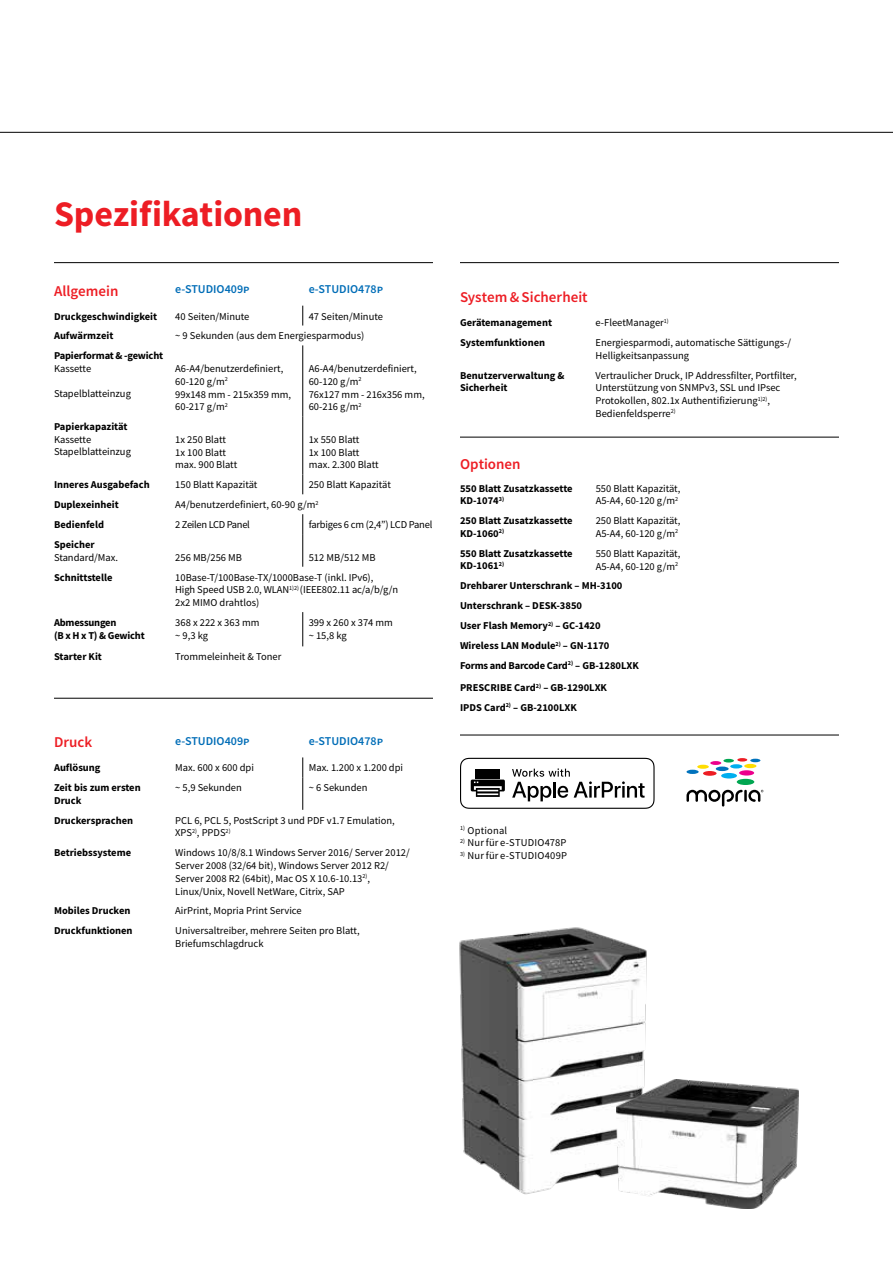
<style>
.page{position:relative;width:893px;height:1263px;background:#fff}
.page>*{position:absolute;margin:0;border:0;box-sizing:border-box;transform-origin:0 0}
.t1{font:700 36px "Toshiba Sans";letter-spacing:-.005em;color:#ed1d24}
.t2{font:500 15px "Toshiba Sans";color:#ed1d24}
.t3{font:500 12px "Toshiba Sans";color:#006db7}
.t4{font:10.5px/12.8px "Toshiba Sans";color:#000}
.t5{font:700 10.5px/12.6px "Toshiba Sans";color:#000}
.t6{font:700 10.5px/12.6px "Toshiba Sans";letter-spacing:-.02em;color:#000}
.t7{font:10.5px "Toshiba Sans";letter-spacing:-.02em;color:#000}
.t8{font:10.5px "Toshiba Sans";letter-spacing:.02em;color:#000}
.t9{font:10.5px "Toshiba Sans";letter-spacing:-.03em;color:#000}
</style>
<div class="page">
<hr style="left:0;top:132px;width:893px;height:1px;background:#000">
<svg style="left:302px;top:306px;width:1px;height:19px"></svg>
<hr style="left:302px;top:345px;width:1px;height:71px;background:#000">
<hr style="left:302px;top:416px;width:1px;height:58px;background:#000">
<svg style="left:302px;top:474px;width:1px;height:20px"></svg>
<svg style="left:302px;top:514px;width:1px;height:20px"></svg>
<hr style="left:302px;top:534px;width:1px;height:33px;background:#000">
<hr style="left:302px;top:612px;width:1px;height:34px;background:#000">
<hr style="left:54px;top:262px;width:379px;height:1px;background:#000">
<hr style="left:460px;top:262px;width:379px;height:1px;background:#000">
<hr style="left:54px;top:698px;width:379px;height:1px;background:#000">
<svg style="left:460px;top:758px;width:195px;height:51px"></svg>
<svg style="left:686px;top:790px;width:77px;height:16px"></svg>
<div style="left:737px;top:779px;width:17px;height:6px;background:#00a651;border-radius:50%"></div>
<div style="left:739px;top:770px;width:15px;height:5px;background:#ec008c;border-radius:50%"></div>
<div style="left:721px;top:773px;width:16px;height:5px;background:#00aeef;border-radius:50%"></div>
<div style="left:703px;top:771px;width:14px;height:5px;background:#ed1d24;border-radius:50%"></div>
<div style="left:716px;top:766px;width:13px;height:5px;background:#0072bc;border-radius:50%"></div>
<svg style="left:710px;top:761px;width:11px;height:4px"></svg>
<svg style="left:697px;top:765px;width:12px;height:4px"></svg>
<svg style="left:686px;top:770px;width:13px;height:4px"></svg>
<svg style="left:730px;top:764px;width:12px;height:4px"></svg>
<svg style="left:744px;top:764px;width:12px;height:4px"></svg>
<svg style="left:723px;top:758px;width:37px;height:4px"></svg>
<hr style="left:302px;top:777px;width:1px;height:33px;background:#000">
<svg style="left:302px;top:757px;width:1px;height:20px"></svg>
<hr style="left:460px;top:437px;width:379px;height:1px;background:#000">
<hr style="left:460px;top:735px;width:379px;height:1px;background:#000">
<img style="left:459px;top:927px;width:188px;height:268px">
<img style="left:617px;top:1079px;width:181px;height:130px">
<h1 class="t1" style="left:54px;top:190px;width:250px">Spezifikationen</h1>
<h2 class="t2" style="left:54px;top:281px;width:66px">Allgemein</h2>
<p class="t3" style="left:175px;top:281px;width:76px">e-STUDIO409p</p>
<p class="t3" style="left:309px;top:281px;width:76px">e-STUDIO478p</p>
<p class="t5" style="left:54px;top:310px;width:105px">Druckgeschwindigkeit</p>
<p class="t4" style="left:175px;top:310px;width:76px">40 Seiten/Minute</p>
<p class="t4" style="left:309px;top:310px;width:76px">47 Seiten/Minute</p>
<p class="t5" style="left:54px;top:329px;width:61px">Aufwärmzeit</p>
<p class="t4" style="left:175px;top:329px;width:190px">~ 9 Sekunden (aus dem Energiesparmodus)</p>
<p class="t5" style="left:54px;top:349px;width:111px">Papierformat &amp; -gewicht</p>
<p class="t4" style="left:54px;top:362px;width:39px">Kassette</p>
<p class="t4" style="left:54px;top:387px;width:78px">Stapelblatteinzug</p>
<p class="t4" style="left:175px;top:362px;width:117px">A6-A4/benutzerdefiniert,<br>60-120 g/m<sup>2<br></sup>99x148 mm - 215x359 mm,<br>60-217 g/m<sup>2</sup></p>
<p class="t4" style="left:309px;top:362px;width:117px">A6-A4/benutzerdefiniert,<br>60-120 g/m<sup>2<br></sup>76x127 mm - 216x356 mm,<br>60-216 g/m<sup>2</sup></p>
<p class="t5" style="left:54px;top:420px;width:75px">Papierkapazität</p>
<p class="t4" style="left:54px;top:433px;width:78px">Kassette<br>Stapelblatteinzug</p>
<p class="t4" style="left:175px;top:433px;width:63px">1x 250 Blatt<br>1x 100 Blatt max. 900 Blatt</p>
<p class="t4" style="left:309px;top:433px;width:71px">1x 550 Blatt<br>1x 100 Blatt max. 2.300 Blatt</p>
<p class="t5" style="left:54px;top:478px;width:97px">Inneres Ausgabefach</p>
<p class="t4" style="left:175px;top:478px;width:84px">150 Blatt Kapazität</p>
<p class="t4" style="left:309px;top:478px;width:84px">250 Blatt Kapazität</p>
<p class="t5" style="left:54px;top:498px;width:66px">Duplexeinheit</p>
<p class="t4" style="left:175px;top:498px;width:145px">A4/benutzerdefiniert, 60-90 g/m<sup>2</sup></p>
<p class="t5" style="left:54px;top:518px;width:52px">Bedienfeld</p>
<p class="t9" style="left:175px;top:518px;width:76px">2 Zeilen LCD Panel</p>
<p class="t7" style="left:309px;top:518px;width:125px">farbiges 6 cm (2,4”) LCD Panel</p>
<p class="t5" style="left:54px;top:538px;width:42px">Speicher</p>
<p class="t4" style="left:54px;top:551px;width:66px">Standard/Max.</p>
<p class="t4" style="left:175px;top:551px;width:68px">256 MB/256 MB</p>
<p class="t4" style="left:309px;top:551px;width:68px">512 MB/512 MB</p>
<p class="t5" style="left:54px;top:571px;width:60px">Schnittstelle</p>
<p class="t4" style="left:175px;top:571px;width:224px">10Base-T/100Base-TX/1000Base-T (inkl. IPv6),<br>High Speed USB 2.0, WLAN<sup>1)2)</sup> (IEEE802.11 ac/a/b/g/n<br>2x2 MIMO drahtlos)</p>
<p class="t6" style="left:54px;top:616px;width:92px">Abmessungen<br>(B x H x T) &amp; Gewicht</p>
<p class="t4" style="left:175px;top:616px;width:86px">368 x 222 x 363 mm ~ 9,3 kg</p>
<p class="t4" style="left:309px;top:616px;width:86px">399 x 260 x 374 mm ~ 15,8 kg</p>
<p class="t5" style="left:54px;top:650px;width:49px">Starter Kit</p>
<p class="t4" style="left:175px;top:650px;width:108px">Trommeleinheit &amp; Toner</p>
<h2 class="t2" style="left:54px;top:732px;width:40px">Druck</h2>
<p class="t3" style="left:175px;top:733px;width:76px">e-STUDIO409p</p>
<p class="t3" style="left:309px;top:733px;width:76px">e-STUDIO478p</p>
<p class="t5" style="left:54px;top:761px;width:48px">Auflösung</p>
<p class="t4" style="left:175px;top:761px;width:80px">Max. 600 x 600 dpi</p>
<p class="t4" style="left:309px;top:761px;width:96px">Max. 1.200 x 1.200 dpi</p>
<p class="t5" style="left:54px;top:781px;width:88px">Zeit bis zum ersten<br>Druck</p>
<p class="t4" style="left:175px;top:781px;width:68px">~ 5,9 Sekunden</p>
<p class="t4" style="left:309px;top:781px;width:60px">~ 6 Sekunden</p>
<p class="t5" style="left:54px;top:814px;width:81px">Druckersprachen</p>
<p class="t4" style="left:175px;top:814px;width:221px">PCL 6, PCL 5, PostScript 3 und PDF v1.7 Emulation,<br>XPS<sup>2)</sup>, PPDS<sup>2)</sup></p>
<p class="t5" style="left:54px;top:846px;width:79px">Betriebssysteme</p>
<p class="t4" style="left:175px;top:846px;width:236px">Windows 10/8/8.1 Windows Server 2016/ Server 2012/ Server 2008 (32/64 bit), Windows Server 2012 R2/ Server 2008 R2 (64bit), Mac OS X 10.6-10.13<sup>2)</sup>, Linux/Unix, Novell NetWare, Citrix, SAP</p>
<p class="t5" style="left:54px;top:904px;width:78px">Mobiles Drucken</p>
<p class="t4" style="left:175px;top:904px;width:128px">AirPrint, Mopria Print Service</p>
<p class="t5" style="left:54px;top:924px;width:80px">Druckfunktionen</p>
<p class="t4" style="left:175px;top:924px;width:186px">Universaltreiber, mehrere Seiten pro Blatt,<br>Briefumschlagdruck</p>
<h2 class="t2" style="left:460px;top:287px;width:129px">System &amp; Sicherheit</h2>
<p class="t5" style="left:460px;top:316px;width:94px">Gerätemanagement</p>
<p class="t4" style="left:596px;top:316px;width:75px">e-FleetManager<sup>1)</sup></p>
<p class="t5" style="left:460px;top:336px;width:87px">Systemfunktionen</p>
<p class="t4" style="left:596px;top:336px;width:197px">Energiesparmodi, automatische Sättigungs-/<br>Helligkeitsanpassung</p>
<p class="t5" style="left:460px;top:369px;width:106px">Benutzerverwaltung &amp;<br>Sicherheit</p>
<p class="t4" style="left:596px;top:369px;width:202px">Vertraulicher Druck, IP Addressfilter, Portfilter, Unterstützung von SNMPv3, SSL und IPsec Protokollen, 802.1x Authentifizierung<sup>1)2)</sup>, Bedienfeldsperre<sup>2)</sup></p>
<h2 class="t2" style="left:460px;top:454px;width:62px">Optionen</h2>
<p class="t5" style="left:460px;top:482px;width:114px">550 Blatt Zusatzkassette<br>KD-1074<sup>3)</sup></p>
<p class="t4" style="left:596px;top:482px;width:86px">550 Blatt Kapazität,<br>A5-A4, 60-120 g/m<sup>2</sup></p>
<p class="t5" style="left:460px;top:514px;width:114px">250 Blatt Zusatzkassette<br>KD-1060<sup>2)</sup></p>
<p class="t4" style="left:596px;top:514px;width:86px">250 Blatt Kapazität,<br>A5-A4, 60-120 g/m<sup>2</sup></p>
<p class="t5" style="left:460px;top:547px;width:114px">550 Blatt Zusatzkassette<br>KD-1061<sup>2)</sup></p>
<p class="t4" style="left:596px;top:547px;width:86px">550 Blatt Kapazität,<br>A5-A4, 60-120 g/m<sup>2</sup></p>
<p class="t5" style="left:460px;top:576px;width:180px;line-height:20px">Drehbarer Unterschrank – MH-3100<br>Unterschrank – DESK-3850<br>User Flash Memory<sup>2)</sup> – GC-1420<br>Wireless LAN Module<sup>2)</sup> – GN-1170<br>Forms and Barcode Card<sup>2)</sup> – GB-1280LXK</p>
<p class="t5" style="left:460px;top:677px;width:149px;line-height:20px">PRESCRIBE Card<sup>2)</sup> – GB-1290LXK<br>IPDS Card<sup>2)</sup> – GB-2100LXK</p>
<p class="t4" style="left:460px;top:824px;width:49px"><sup>1)</sup> Optional</p>
<p class="t4" style="left:460px;top:836px;width:108px"><sup>2)</sup> Nur für e-STUDIO478P</p>
<p class="t8" style="left:460px;top:849px;width:109px"><sup>3)</sup> Nur für e-STUDIO409P</p>
</div>
